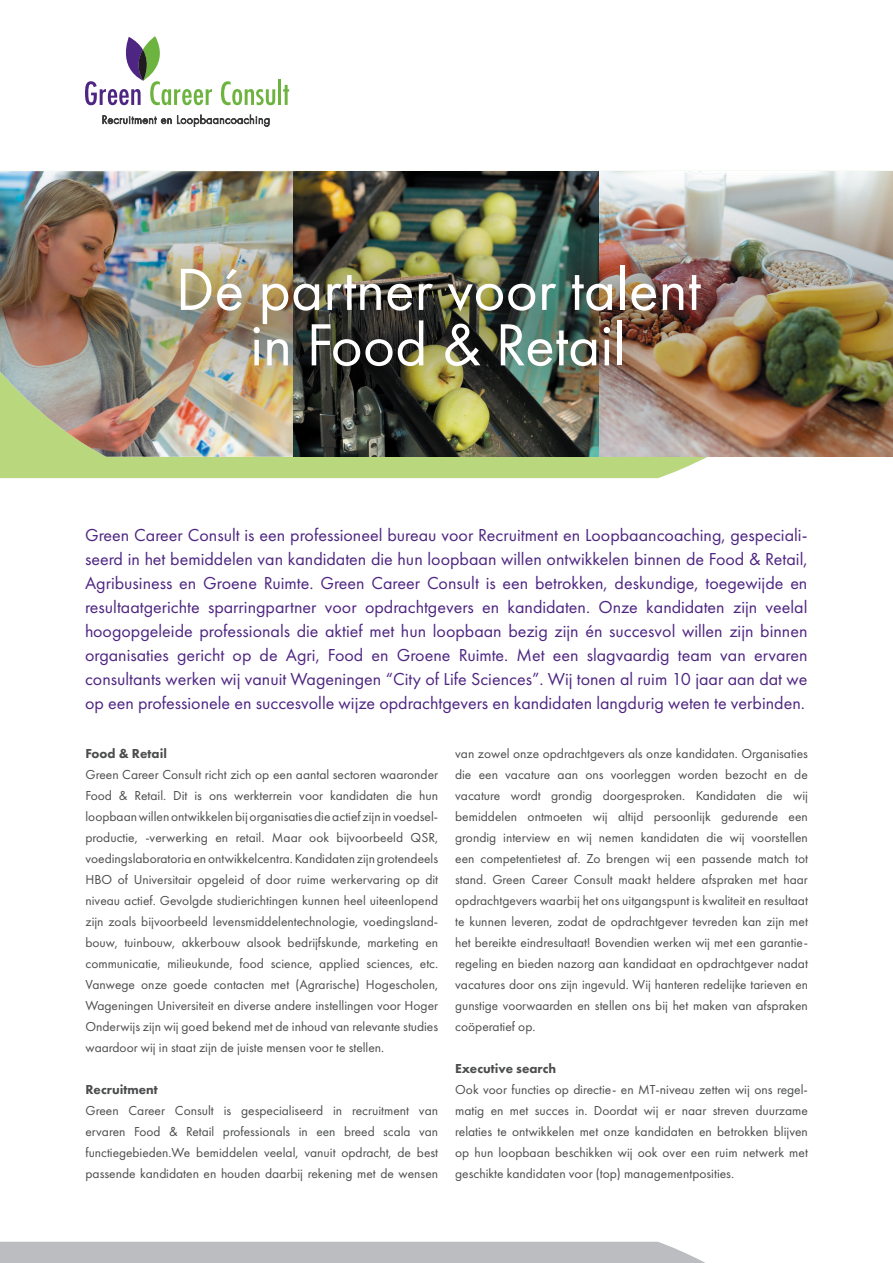
<style>
.page{position:relative;width:893px;height:1263px;background:#fff}
.page>*{position:absolute;margin:0;border:0;box-sizing:border-box;transform-origin:0 0}
.t1{font:61.65px/55.5px "Futura PT";color:#fff;text-align:center}
.t2{font:18px/24px "Futura PT";color:#4e2582;text-align:justify}
.t3{font:13.5px/21px "Futura PT";color:#4b4c4d;text-align:justify}
.t4{font:800 13.5px "Futura PT";color:#4b4c4d}
</style>
<div class="page">
<svg style="left:221px;top:81px;width:54px;height:24px"></svg>
<hr style="left:278px;top:79px;width:3px;height:26px;background:#6cb43f">
<svg style="left:283px;top:85px;width:6px;height:20px"></svg>
<svg style="left:85px;top:36px;width:127px;height:69px"></svg>
<svg style="left:103px;top:116px;width:68px;height:8px"></svg>
<svg style="left:177px;top:115px;width:92px;height:12px"></svg>
<svg style="left:0;top:457px;width:707px;height:22px;background:#bdda87"></svg>
<svg style="left:0;top:1241px;width:705px;height:22px;background:#c0c1c3"></svg>
<img style="left:0;top:170px;width:893px;height:287px">
<div style="left:129px;top:218px;width:621px;height:200px;background:#231f20;opacity:.75"></div>
<h1 class="t1" style="left:176px;top:261px;width:527px">Dé partner voor talent in Food &amp; Retail</h1>
<p class="t2" style="left:85px;top:523px;width:724px">Green Career Consult is een professioneel bureau voor Recruitment en Loopbaancoaching, gespeciali&shy;seerd in het bemiddelen van kandidaten die hun loopbaan willen ontwikkelen binnen de Food &amp; Retail, Agribusiness en Groene Ruimte. Green Career Consult is een betrokken, deskundige, toegewijde en resultaatgerichte sparringpartner voor opdrachtgevers en kandidaten. Onze kandidaten zijn veelal hoogopgeleide professionals die aktief met hun loopbaan bezig zijn én succesvol willen zijn binnen organisaties gericht op de Agri, Food en Groene Ruimte. Met een slagvaardig team van ervaren consultants werken wij vanuit Wageningen “City of Life Sciences”. Wij tonen al ruim 10 jaar aan dat we op een professionele en succesvolle wijze opdrachtgevers en kandidaten langdurig weten te verbinden.</p>
<p class="t4" style="left:85px;top:745px;width:83px">Food &amp; Retail</p>
<p class="t3" style="left:85px;top:764px;width:354px">Green Career Consult richt zich op een aantal sectoren waaronder Food &amp; Retail. Dit is ons werkterrein voor kandidaten die hun loopbaan willen ontwikkelen bij organisaties die actief zijn in voedsel&shy;productie, -verwerking en retail. Maar ook bijvoorbeeld QSR, voedingslaboratoria en ontwikkelcentra. Kandidaten zijn grotendeels HBO of Universitair opgeleid of door ruime werkervaring op dit niveau actief. Gevolgde studierichtingen kunnen heel uiteenlopend zijn zoals bijvoorbeeld levensmiddelentechnologie, voedingsland&shy;bouw, tuinbouw, akkerbouw alsook bedrijfskunde, marketing en communicatie, milieukunde, food science, applied sciences, etc.<br>Vanwege onze goede contacten met (Agrarische) Hogescholen, Wageningen Universiteit en diverse andere instellingen voor Hoger Onderwijs zijn wij goed bekend met de inhoud van relevante studies waardoor wij in staat zijn de juiste mensen voor te stellen.</p>
<p class="t4" style="left:85px;top:1081px;width:74px">Recruitment</p>
<p class="t3" style="left:85px;top:1100px;width:354px">Green Career Consult is gespecialiseerd in recruitment van ervaren Food &amp; Retail professionals in een breed scala van functiegebieden.We bemiddelen veelal, vanuit opdracht, de best passende kandidaten en houden daarbij rekening met de wensen</p>
<p class="t3" style="left:455px;top:743px;width:354px">van zowel onze opdrachtgevers als onze kandidaten. Organisaties die een vacature aan ons voorleggen worden bezocht en de vacature wordt grondig doorgesproken. Kandidaten die wij bemiddelen ontmoeten wij altijd persoonlijk gedurende een grondig interview en wij nemen kandidaten die wij voorstellen een competentietest af. Zo brengen wij een passende match tot stand. Green Career Consult maakt heldere afspraken met haar opdrachtgevers waarbij het ons uitgangspunt is kwaliteit en resultaat te kunnen leveren, zodat de opdrachtgever tevreden kan zijn met het bereikte eindresultaat! Bovendien werken wij met een garantie&shy;regeling en bieden nazorg aan kandidaat en opdrachtgever nadat vacatures door ons zijn ingevuld. Wij hanteren redelijke tarieven en gunstige voorwaarden en stellen ons bij het maken van afspraken coöperatief op.</p>
<p class="t4" style="left:455px;top:1060px;width:103px">Executive search</p>
<p class="t3" style="left:455px;top:1079px;width:354px">Ook voor functies op directie- en MT-niveau zetten wij ons regel&shy;matig en met succes in. Doordat wij er naar streven duurzame relaties te ontwikkelen met onze kandidaten en betrokken blijven op hun loopbaan beschikken wij ook over een ruim netwerk met geschikte kandidaten voor (top) managementposities.</p>
</div>
